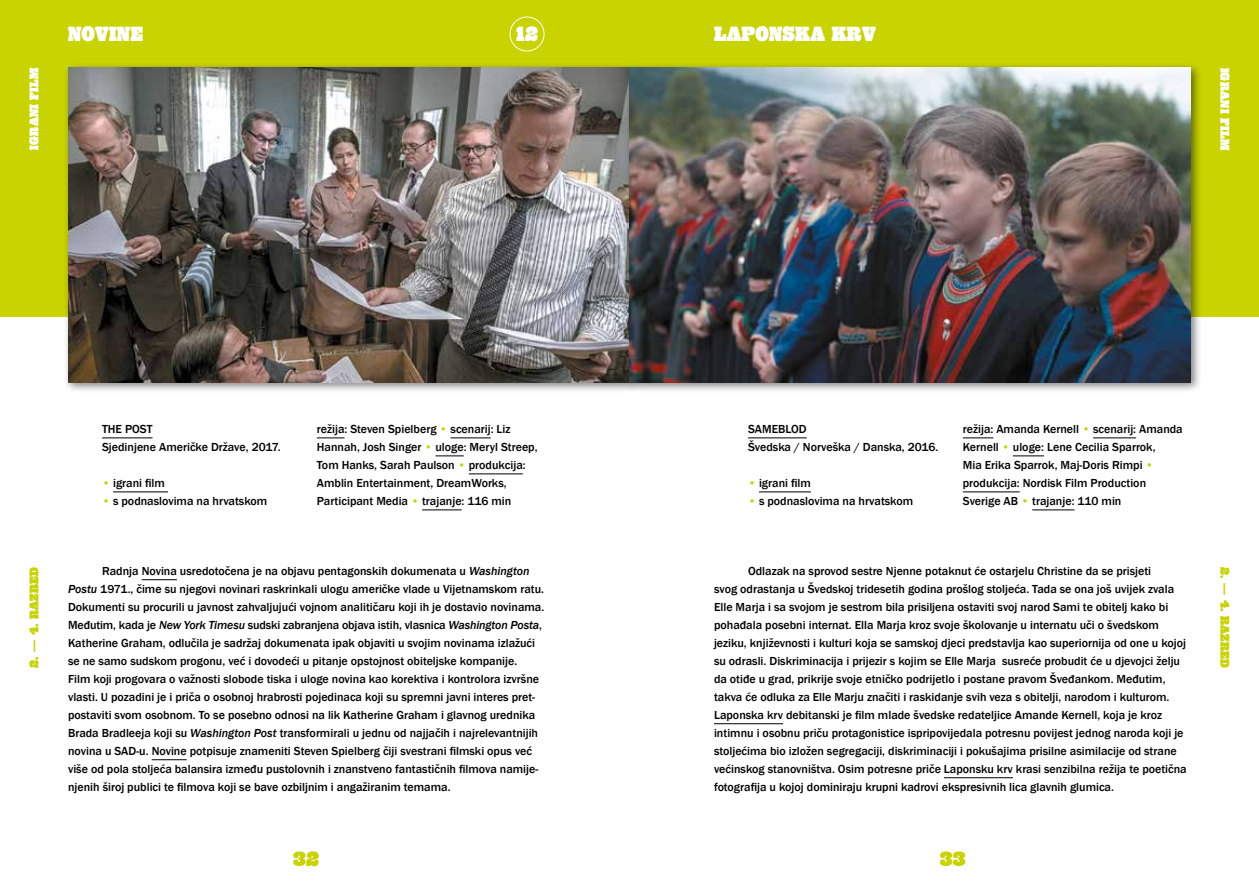
<style>
.page{position:relative;width:1259px;height:893px;background:#fff}
.page>*{position:absolute;margin:0;border:0;box-sizing:border-box;transform-origin:0 0}
.t1{font:500 19.5px "Rio Grande Wbw CRO";letter-spacing:.01em;color:#fff}
.t2{font:500 19.5px "Rio Grande Wbw HR";color:#c8d300}
.t3{font:500 12px/18px "Franklin Gothic";color:#000}
.t4{font:500 12px "Rio Grande Wbw CRO";letter-spacing:.02em;color:#c8d300}
.t5{font:500 12px "Rio Grande Wbw CRO";letter-spacing:.02em;color:#fff}
.s1{color:#c8d300}
.s2{font-style:italic}
</style>
<div class="page">
<div style="left:0;top:0;width:68px;height:316px;background:#c8d300"></div>
<div style="left:0;top:0;width:1259px;height:68px;background:#c8d300"></div>
<div style="left:1191px;top:0;width:68px;height:316px;background:#c8d300"></div>
<div style="left:63px;top:62px;width:578px;height:331px;background:#000;opacity:.5"></div>
<img style="left:68px;top:68px;width:556px;height:314px">
<hr style="left:102px;top:437px;width:51px;height:1px;background:#000">
<hr style="left:113px;top:491px;width:55px;height:1px;background:#000">
<svg style="left:317px;top:437px;width:27px;height:1px"></svg>
<hr style="left:450px;top:437px;width:41px;height:1px;background:#000">
<svg style="left:435px;top:455px;width:29px;height:1px"></svg>
<hr style="left:469px;top:473px;width:54px;height:1px;background:#000">
<hr style="left:422px;top:509px;width:39px;height:1px;background:#000">
<hr style="left:142px;top:579px;width:35px;height:1px;background:#000">
<hr style="left:152px;top:759px;width:35px;height:1px;background:#000">
<div style="left:509px;top:17px;width:35px;height:34px;border:1px solid #fff;border-radius:50%"></div>
<div style="left:624px;top:62px;width:578px;height:331px;background:#000;opacity:.5"></div>
<hr style="left:714px;top:723px;width:69px;height:1px;background:#000">
<hr style="left:944px;top:777px;width:69px;height:1px;background:#000">
<hr style="left:748px;top:437px;width:59px;height:1px;background:#000">
<hr style="left:759px;top:491px;width:52px;height:1px;background:#000">
<hr style="left:963px;top:437px;width:30px;height:1px;background:#000">
<hr style="left:1093px;top:437px;width:43px;height:1px;background:#000">
<hr style="left:1013px;top:455px;width:31px;height:1px;background:#000">
<hr style="left:963px;top:491px;width:56px;height:1px;background:#000">
<hr style="left:1032px;top:509px;width:42px;height:1px;background:#000">
<p class="t5" style="left:26px;top:150px;width:84px;rotate:-90deg">IGRANI film</p>
<h1 class="t1" style="left:68px;top:22px;width:40px">NOVINE</h1>
<h1 class="t1" style="left:516px;top:22px;width:23px">12</h1>
<p class="t3" style="left:102px;top:420px;width:180px">The Post<br>Sjedinjene Američke Države, 2017.</p>
<p class="t3" style="left:102px;top:474px;width:64px"><span class="s1">•</span> igrani film</p>
<p class="t3" style="left:102px;top:492px;width:167px"><span class="s1">•</span> s podnaslovima na hrvatskom</p>
<p class="t3" style="left:317px;top:420px;width:222px">režija: Steven Spielberg <span class="s1">•</span> scenarij: Liz Hannah, Josh Singer <span class="s1">•</span> uloge: Meryl Streep, Tom Hanks, Sarah Paulson <span class="s1">•</span> produkcija:<br>Amblin Entertainment, DreamWorks, Participant Media <span class="s1">•</span> trajanje: 116 min</p>
<h1 class="t1" style="left:714px;top:22px;width:70px">LAPONSK</h1>
<h1 class="t1" style="left:810px;top:22px;width:38px">A KRV</h1>
<p class="t5" style="left:1232px;top:68px;width:84px;rotate:90deg">IGRANI FILM</p>
<p class="t3" style="left:748px;top:420px;width:192px;text-indent:37px">lod<br>Švedska / Norveška / Danska, 2016.</p>
<p class="t3" style="left:748px;top:474px;width:64px"><span class="s1">•</span> igrani film</p>
<p class="t3" style="left:748px;top:492px;width:167px"><span class="s1">•</span> s podnaslovima na hrvatskom</p>
<p class="t3" style="left:748px;top:420px;width:16px">Sameb</p>
<p class="t3" style="left:963px;top:420px;width:221px">režija: Amanda Kernell <span class="s1">•</span> scenarij: Amanda Kernell <span class="s1">•</span> uloge: Lene Cecilia Sparrok,<br>Mia Erika Sparrok, Maj-Doris Rimpi <span class="s1">• </span>produkcija: Nordisk Film Production Sverige AB <span class="s1">•</span> trajanje: 110 min</p>
<p class="t3" style="left:714px;top:562px;width:474px;text-indent:34px">Odlazak na sprovod sestre Njenne potaknut će ostarjelu Christine da se prisjeti<br>svog odrastanja u Švedskoj tridesetih godina prošlog stoljeća. Tada se ona još uvijek zvala Elle Marja i sa svojom je sestrom bila prisiljena ostaviti svoj narod Sami te obitelj kako bi pohađala posebni internat. Ella Marja kroz svoje školovanje u internatu uči o švedskom jeziku, književnosti i kulturi koja se samskoj djeci predstavlja kao superiornija od one u kojoj su odrasli. Diskriminacija i prijezir s kojim se Elle Marja susreće probudit će u djevojci želju da otiđe u grad, prikrije svoje etničko podrijetlo i postane pravom Šveđankom. Međutim, takva će odluka za Elle Marju značiti i raskidanje svih veza s obitelji, narodom i kulturom.<br>Laponska krv debitanski je film mlade švedske redateljice Amande Kernell, koja je kroz intimnu i osobnu priču protagonistice ispripovijedala potresnu povijest jednog naroda koji je stoljećima bio izložen segregaciji, diskriminaciji i pokušajima prisilne asimilacije od strane većinskog stanovništva. Osim potresne priče Laponsku krv krasi senzibilna režija te poetična fotografija u kojoj dominiraju krupni kadrovi ekspresivnih lica glavnih glumica.</p>
<p class="t3" style="left:68px;top:562px;width:478px;text-indent:34px">Radnja Novina usredotočena je na objavu pentagonskih dokumenata u <span class="s2">Washington Postu</span> 1971., čime su njegovi novinari raskrinkali ulogu američke vlade u Vijetnamskom ratu.<br>Dokumenti su procurili u javnost zahvaljujući vojnom analitičaru koji ih je dostavio novinama.<br>Međutim, kada je <span class="s2">New York Timesu</span> sudski zabranjena objava istih, vlasnica <span class="s2">Washington Posta</span>, Katherine Graham, odlučila je sadržaj dokumenata ipak objaviti u svojim novinama izlažući se ne samo sudskom progonu, već i dovodeći u pitanje opstojnost obiteljske kompanije.<br>Film koji progovara o važnosti slobode tiska i uloge novina kao korektiva i kontrolora izvršne vlasti. U pozadini je i priča o osobnoj hrabrosti pojedinaca koji su spremni javni interes pret&shy;postaviti svom osobnom. To se posebno odnosi na lik Katherine Graham i glavnog urednika Brada Bradleeja koji su <span class="s2">Washington Post</span> transformirali u jednu od najjačih i najrelevantnijih novina u SAD-u. Novine potpisuje znameniti Steven Spielberg čiji svestrani filmski opus već više od pola stoljeća balansira između pustolovnih i znanstveno fantastičnih filmova namije&shy;njenih široj publici te filmova koji se bave ozbiljnim i angažiranim temama.</p>
<p class="t4" style="left:26px;top:668px;width:103px;rotate:-90deg">2. — 4. razred</p>
<p class="t4" style="left:1232px;top:567px;width:103px;rotate:90deg">2. — 4. razred</p>
<h1 class="t2" style="left:293px;top:847px;width:27px">32</h1>
<h1 class="t2" style="left:940px;top:847px;width:27px">33</h1>
</div>
